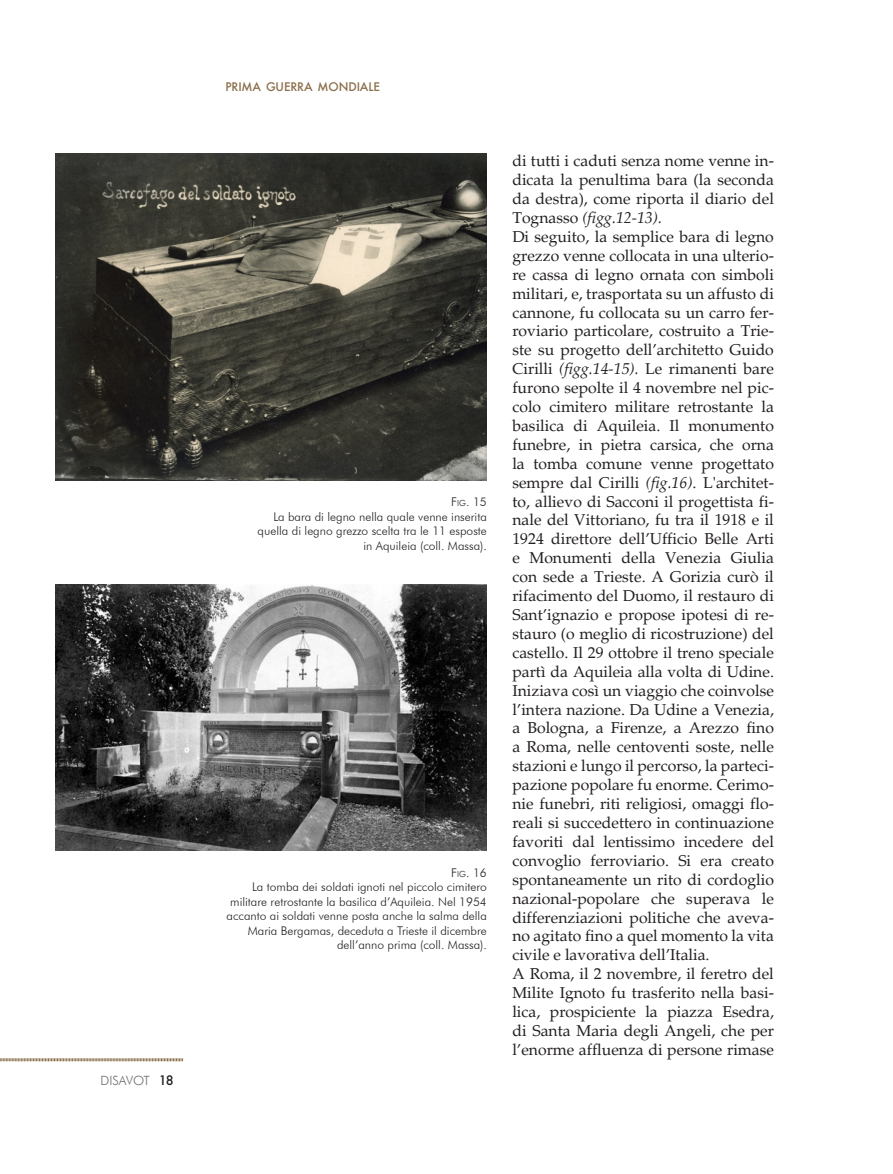
<style>
.page{position:relative;width:893px;height:1174px;background:#fff}
.page>*{position:absolute;margin:0;border:0;box-sizing:border-box;transform-origin:0 0}
.Normale{font:15.75px/18.9px "Palatino";color:#231f20;text-align:justify}
.t1{font:300 12.75px "Futura BT";letter-spacing:-.01em;color:#6c6d70}
.t2{font:300 12px/14.4px "Futura BT";color:#231f20;text-align:right}
.t3{font:300 12px "Futura BT";color:#231f20}
.t4{font:500 11.55px "Futura";letter-spacing:-.01em;color:#8a6d49}
.s1{font-family:"Futura";font-weight:500;color:#231f20}
.s2{font-size:8.4px}
.s3{font-style:italic}
</style>
<div class="page">
<svg style="left:0;top:1058px;width:183px;height:3px"></svg>
<img style="left:55px;top:153px;width:432px;height:327px">
<img style="left:55px;top:585px;width:432px;height:265px">
<p class="t1" style="left:101px;top:1073px;width:75px">DISAVOT <span class="s1">18</span></p>
<p class="t4" style="left:225px;top:79px;width:156px">PRIMA GUERRA MONDIALE</p>
<p class="t3" style="left:451px;top:495px;width:37px">F<span class="s2">ig</span>. 15</p>
<p class="t2" style="left:273px;top:509px;width:215px">La bara di legno nella quale venne inserita</p>
<p class="t2" style="left:258px;top:523px;width:231px">quella di legno grezzo scelta tra le 11 esposte</p>
<p class="t2" style="left:363px;top:538px;width:125px">in Aquileia (coll. Massa).</p>
<p class="t3" style="left:451px;top:865px;width:37px">F<span class="s2">ig</span>. 16</p>
<p class="t2" style="left:227px;top:880px;width:262px">La tomba dei soldati ignoti nel piccolo cimitero militare retrostante la basilica d’Aquileia. Nel 1954 accanto ai soldati venne posta anche la salma della Maria Bergamas, deceduta a Trieste il dicembre dell’anno prima (coll. Massa).</p>
<p class="Normale" style="left:512px;top:152px;width:263px">di tutti i caduti senza nome venne in&shy;dicata la penultima bara (la seconda da destra), come riporta il diario del Tognasso <span class="s3">(figg.12-13).</span></p>
<p class="Normale" style="left:512px;top:227px;width:263px">Di seguito, la semplice bara di legno grezzo venne collocata in una ulterio&shy;re cassa di legno ornata con simboli militari, e, trasportata su un affusto di cannone, fu collocata su un carro fer&shy;roviario particolare, costruito a Trie&shy;ste su progetto dell’architetto Guido Cirilli <span class="s3">(figg.14-15).</span> Le rimanenti bare furono sepolte il 4 novembre nel pic&shy;colo cimitero militare retrostante la basilica di Aquileia. Il monumento funebre, in pietra carsica, che orna la tomba comune venne progettato sempre dal Cirilli <span class="s3">(fig.16)</span>. L'architet&shy;to, allievo di Sacconi il progettista fi&shy;nale del Vittoriano, fu tra il 1918 e il 1924 direttore dell’Ufficio Belle Arti e Monumenti della Venezia Giulia con sede a Trieste. A Gorizia curò il rifacimento del Duomo, il restauro di Sant’ignazio e propose ipotesi di re&shy;stauro (o meglio di ricostruzione) del castello. Il 29 ottobre il treno speciale partì da Aquileia alla volta di Udine.<br>Iniziava così un viaggio che coinvolse l’intera nazione. Da Udine a Venezia, a Bologna, a Firenze, a Arezzo fino a Roma, nelle centoventi soste, nelle stazioni e lungo il percorso, la parteci&shy;pazione popolare fu enorme. Cerimo&shy;nie funebri, riti religiosi, omaggi flo&shy;reali si succedettero in continuazione favoriti dal lentissimo incedere del convoglio ferroviario. Si era creato spontaneamente un rito di cordoglio nazional-popolare che superava le differenziazioni politiche che aveva&shy;no agitato fino a quel momento la vita civile e lavorativa dell’Italia.</p>
<p class="Normale" style="left:512px;top:964px;width:263px">A Roma, il 2 novembre, il feretro del Milite Ignoto fu trasferito nella basi&shy;lica, prospiciente la piazza Esedra, di Santa Maria degli Angeli, che per l’enorme affluenza di persone rimase</p>
</div>
